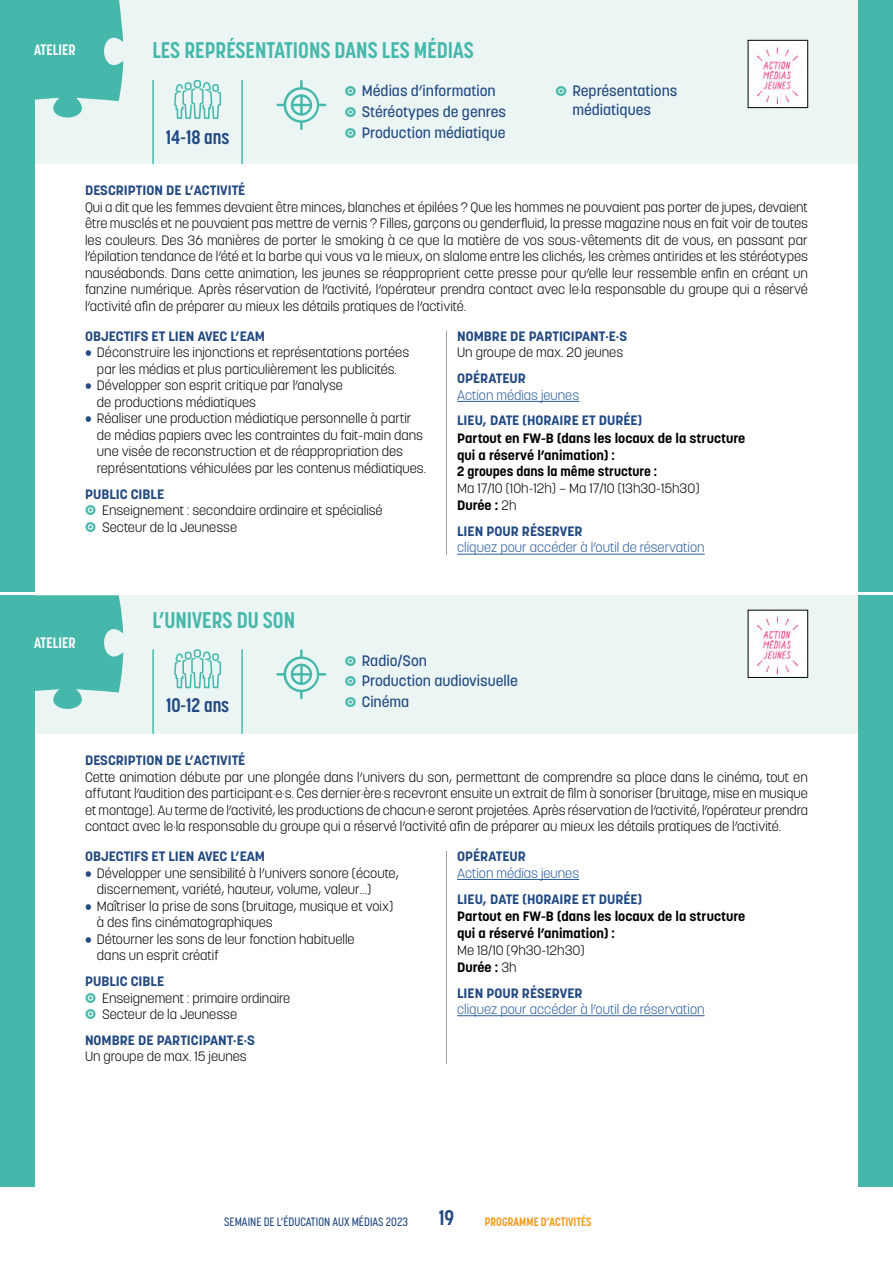
<style>
.page{position:relative;width:893px;height:1263px;background:#fff}
.page>*{position:absolute;margin:0;border:0;box-sizing:border-box;transform-origin:0 0}
.t1{font:700 22.5px "Korolev Condensed";color:#45b8ab}
.t2{font:700 21px "Korolev Condensed";color:#224981}
.t3{font:700 19.5px "Korolev Condensed";color:#224981}
.t4{font:500 15px/20.9px "Korolev";color:#224981}
.t5{font:700 15px "Korolev Condensed";color:#fff}
.t6{font:300 13.5px/16.5px "Korolev";color:#000}
.t7{font:700 13.5px "Korolev";color:#224981;scale:1.05 1}
.t8{font:700 13.5px/16.8px "Korolev";color:#000;scale:1.05 1}
.t9{font:300 13.5px "Korolev";color:#275b9b}
.t10{font:500 12px "Korolev Condensed";color:#224981}
.t11{font:700 12px "Korolev Condensed";color:#f59916}
.s1{font-family:"digitalgeometric";font-weight:700;font-size:13.5px;color:#45b8ab}
.s2{color:#224981}
.s3{font-weight:700;color:#224981}
.s4{font-family:"digitalgeometric";font-weight:700;color:#45b8ab}
.s5{font-weight:700}
</style>
<div class="page">
<div style="left:0;top:0;width:893px;height:164px;background:#eaf5f4"></div>
<div style="left:0;top:595px;width:893px;height:139px;background:#eaf5f4"></div>
<svg style="left:174px;top:80px;width:47px;height:39px"></svg>
<svg style="left:174px;top:649px;width:47px;height:39px"></svg>
<hr style="left:241px;top:80px;width:2px;height:84px;background:#45b8ab">
<hr style="left:152px;top:80px;width:2px;height:84px;background:#45b8ab">
<hr style="left:241px;top:649px;width:2px;height:85px;background:#45b8ab">
<hr style="left:152px;top:649px;width:2px;height:85px;background:#45b8ab">
<svg style="left:276px;top:80px;width:50px;height:50px"></svg>
<svg style="left:276px;top:649px;width:50px;height:50px"></svg>
<div style="left:0;top:0;width:34px;height:591px;background:#45b8ab"></div>
<div style="left:0;top:595px;width:34px;height:591px;background:#45b8ab"></div>
<div style="left:859px;top:0;width:34px;height:591px;background:#45b8ab"></div>
<div style="left:859px;top:595px;width:34px;height:591px;background:#45b8ab"></div>
<svg style="left:34px;top:0;width:89px;height:118px"></svg>
<svg style="left:34px;top:595px;width:89px;height:114px"></svg>
<hr style="left:457px;top:879px;width:122px;height:1px;background:#275b9b">
<hr style="left:457px;top:1015px;width:248px;height:1px;background:#275b9b">
<hr style="left:446px;top:851px;width:1px;height:213px;background:#9d9d9c">
<hr style="left:457px;top:401px;width:122px;height:1px;background:#275b9b">
<hr style="left:457px;top:554px;width:248px;height:1px;background:#275b9b">
<hr style="left:446px;top:331px;width:1px;height:224px;background:#9d9d9c">
<img style="left:750px;top:612px;width:56px;height:64px">
<div style="left:748px;top:610px;width:60px;height:68px;border:1px solid #000"></div>
<img style="left:750px;top:42px;width:56px;height:64px">
<div style="left:748px;top:40px;width:60px;height:68px;border:1px solid #000"></div>
<p class="t5" style="left:34px;top:41px;width:43px">ATELIER</p>
<h1 class="t1" style="left:152px;top:37px;width:323px">LES REPRÉSENTATIONS DANS LES MÉDIAS</h1>
<h3 class="t3" style="left:166px;top:125px;width:65px">14-18 ans</h3>
<p class="t4" style="left:345px;top:81px;width:163px"><span class="s1">O</span> Médias d’information<br><span class="s1">O</span> Stéréotypes de genres<br><span class="s1">O</span> Production médiatique</p>
<p class="t4" style="left:572px;top:82px;width:107px;line-height:18.8px;text-indent:-17px"><span class="s1">O</span> Représentations médiatiques</p>
<p class="t7" style="left:85px;top:182px;width:154px">DESCRIPTION DE L’ACTIVITÉ</p>
<p class="t6" style="left:85px;top:199px;width:724px;text-align:justify">Qui a dit que les femmes devaient être minces, blanches et épilées ? Que les hommes ne pouvaient pas porter de jupes, devaient être musclés et ne pouvaient pas mettre de vernis ? Filles, garçons ou genderfluid, la presse magazine nous en fait voir de toutes les couleurs. Des 36 manières de porter le smoking à ce que la matière de vos sous-vêtements dit de vous, en passant par l’épilation tendance de l’été et la barbe qui vous va le mieux, on slalome entre les clichés, les crèmes antirides et les stéréotypes nauséabonds. Dans cette animation, les jeunes se réapproprient cette presse pour qu’elle leur ressemble enfin en créant un fanzine numérique. Après réservation de l’activité, l’opérateur prendra contact avec le·la responsable du groupe qui a réservé l’activité afin de préparer au mieux les détails pratiques de l’activité.</p>
<p class="t7" style="left:85px;top:328px;width:173px">OBJECTIFS ET LIEN AVEC L’EAM</p>
<p class="t6" style="left:85px;top:344px;width:326px;text-align:center"><span class="s2">•</span> Déconstruire les injonctions et représentations portées par les médias et plus particulièrement les publicités.</p>
<p class="t6" style="left:97px;top:377px;width:247px;text-indent:-12px"><span class="s2">•</span> Développer son esprit critique par l’analyse de productions médiatiques</p>
<p class="t6" style="left:97px;top:410px;width:331px;text-indent:-12px"><span class="s2">•</span> Réaliser une production médiatique personnelle à partir de médias papiers avec les contraintes du fait-main dans une visée de reconstruction et de réappropriation des représentations véhiculées par les contenus médiatiques.</p>
<p class="t6" style="left:85px;top:486px;width:299px"><span class="s3">PUBLIC CIBLE<br></span><span class="s4">O</span> Enseignement : secondaire ordinaire et spécialisé<br><span class="s4">O</span> Secteur de la Jeunesse</p>
<p class="t7" style="left:457px;top:328px;width:163px">NOMBRE DE PARTICIPANT·E·S</p>
<p class="t6" style="left:457px;top:344px;width:168px">Un groupe de max. 20 jeunes</p>
<p class="t7" style="left:457px;top:370px;width:67px">OPÉRATEUR</p>
<p class="t9" style="left:457px;top:386px;width:124px">Action médias jeunes</p>
<p class="t7" style="left:457px;top:412px;width:178px">LIEU, DATE (HORAIRE ET DURÉE)</p>
<p class="t8" style="left:457px;top:430px;width:276px">Partout en FW-B (dans les locaux de la structure qui a réservé l’animation) :<br>2 groupes dans la même structure :</p>
<p class="t6" style="left:457px;top:480px;width:244px;line-height:17.2px">Ma 17/10 (10h-12h) – Ma 17/10 (13h30-15h30)<br><span class="s5">Durée :</span> 2h</p>
<p class="t7" style="left:457px;top:523px;width:121px">LIEN POUR RÉSERVER</p>
<p class="t9" style="left:457px;top:539px;width:249px">cliquez pour accéder à l’outil de réservation</p>
<p class="t5" style="left:34px;top:634px;width:43px">ATELIER</p>
<h1 class="t1" style="left:152px;top:607px;width:144px">L’UNIVERS DU SON</h1>
<h3 class="t3" style="left:166px;top:694px;width:65px">10-12 ans</h3>
<p class="t4" style="left:345px;top:650px;width:175px"><span class="s1">O</span> Radio/Son<br><span class="s1">O</span> Production audiovisuelle<br><span class="s1">O</span> Cinéma</p>
<p class="t7" style="left:85px;top:752px;width:154px">DESCRIPTION DE L’ACTIVITÉ</p>
<p class="t6" style="left:85px;top:769px;width:724px;text-align:justify">Cette animation débute par une plongée dans l’univers du son, permettant de comprendre sa place dans le cinéma, tout en affutant l’audition des participant·e·s. Ces dernier·ère·s recevront ensuite un extrait de film à sonoriser (bruitage, mise en musique et montage). Au terme de l’activité, les productions de chacun·e seront projetées. Après réservation de l’activité, l’opérateur prendra contact avec le·la responsable du groupe qui a réservé l’activité afin de préparer au mieux les détails pratiques de l’activité.</p>
<p class="t7" style="left:85px;top:848px;width:173px">OBJECTIFS ET LIEN AVEC L’EAM</p>
<p class="t6" style="left:97px;top:865px;width:303px;text-indent:-12px"><span class="s2">•</span> Développer une sensibilité à l’univers sonore (écoute, discernement, variété, hauteur, volume, valeur…)</p>
<p class="t6" style="left:97px;top:898px;width:298px;text-indent:-12px"><span class="s2">•</span> Maîtriser la prise de sons (bruitage, musique et voix) à des fins cinématographiques</p>
<p class="t6" style="left:97px;top:931px;width:259px;text-indent:-12px"><span class="s2">•</span> Détourner les sons de leur fonction habituelle dans un esprit créatif</p>
<p class="t6" style="left:85px;top:973px;width:207px"><span class="s3">PUBLIC CIBLE<br></span><span class="s4">O</span> Enseignement : primaire ordinaire<br><span class="s4">O</span> Secteur de la Jeunesse</p>
<p class="t7" style="left:85px;top:1031px;width:163px">NOMBRE DE PARTICIPANT·E·S</p>
<p class="t6" style="left:85px;top:1048px;width:163px">Un groupe de max. 15 jeunes</p>
<p class="t7" style="left:457px;top:848px;width:67px">OPÉRATEUR</p>
<p class="t9" style="left:457px;top:864px;width:124px">Action médias jeunes</p>
<p class="t7" style="left:457px;top:890px;width:178px">LIEU, DATE (HORAIRE ET DURÉE)</p>
<p class="t8" style="left:457px;top:907px;width:276px;line-height:17.2px">Partout en FW-B (dans les locaux de la structure qui a réservé l’animation) :</p>
<p class="t6" style="left:457px;top:941px;width:129px;line-height:17.2px">Me 18/10 (9h30-12h30)<br><span class="s5">Durée :</span> 3h</p>
<p class="t7" style="left:457px;top:984px;width:121px">LIEN POUR RÉSERVER</p>
<p class="t9" style="left:457px;top:1001px;width:249px">cliquez pour accéder à l’outil de réservation</p>
<p class="t10" style="left:224px;top:1214px;width:185px">SEMAINE DE L’ÉDUCATION AUX MÉDIAS 2023</p>
<h2 class="t2" style="left:439px;top:1205px;width:17px">19</h2>
<p class="t11" style="left:485px;top:1215px;width:108px">PROGRAMME D’ACTIVITÉS</p>
</div>
